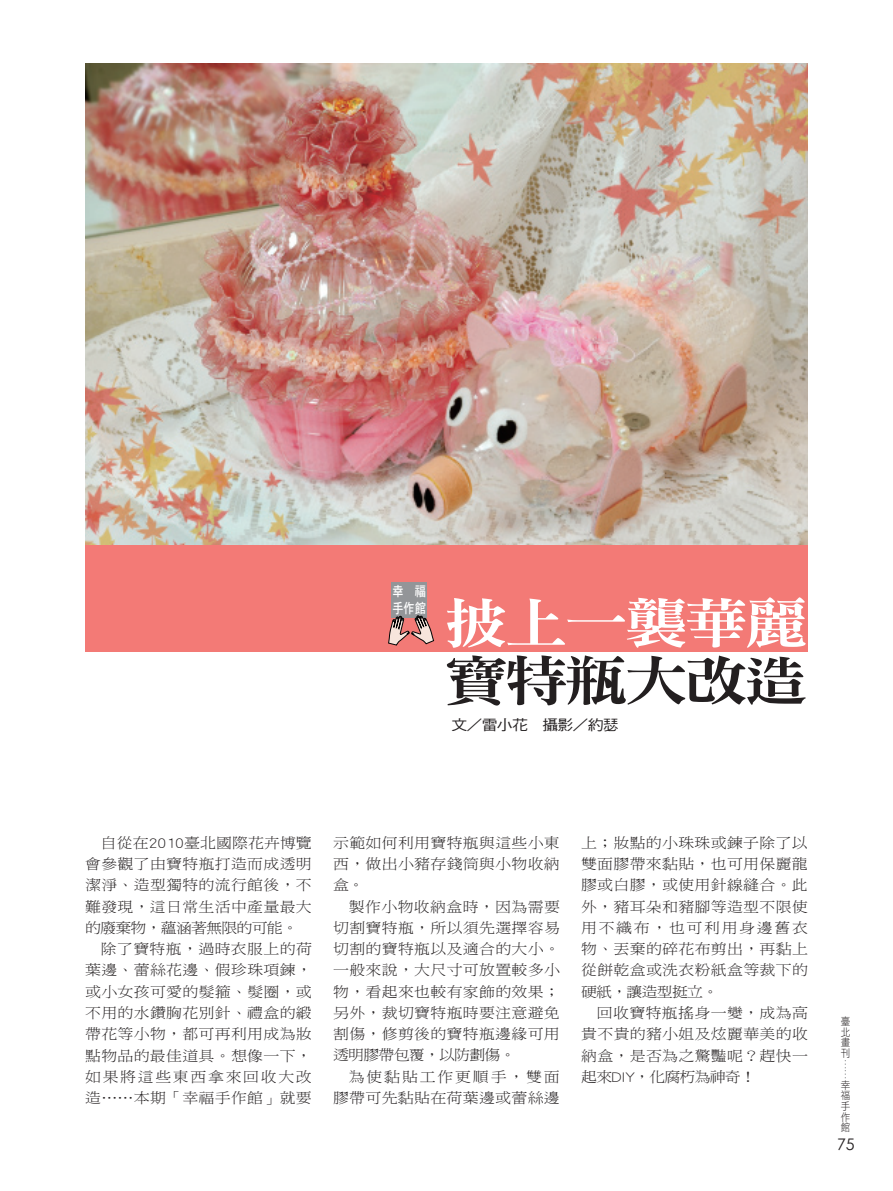
<style>
.page{position:relative;width:893px;height:1191px;background:#fff}
.page>*{position:absolute;margin:0;border:0;box-sizing:border-box;transform-origin:0 0}
.t1{font:54.15px/57.4px "DF Ming Std W9";letter-spacing:-.06em;color:#fff;scale:1.18 1}
.t2{font:15.9px "Century Gothic";color:#231f20}
.t3{font:14.4px "DF Ming Std W3";letter-spacing:.015em;color:#231f20;scale:1.11 1}
.t4{font:14.4px "DF Ming Std W3";letter-spacing:-.05em;color:#231f20;scale:1.11 1}
.t5{font:14.4px "DF Ming Std W3";letter-spacing:.1em;color:#231f20;scale:1.11 1}
.t6{font:14.4px "DF Ming Std W3";letter-spacing:.11em;color:#231f20;scale:1.11 1}
.t7{font:14.4px "DF Hei Std W5";letter-spacing:-.05em;color:#231f20;scale:1.11 1}
.t8{font:13.8px/16.6px "DF Hei Std W7";color:#fff;scale:.8 1}
.t9{font:10.65px/10.6px "DF Hei Std W3";color:#231f20;scale:.9 1}
.s1{color:#231f20}
.s2{font-family:"DF Hei Std W3"}
.s3{color:#808285}
</style>
<div class="page">
<div style="left:85px;top:64px;width:723px;height:587px;background:#f37a76"></div>
<img style="left:85px;top:64px;width:723px;height:481px">
<div style="left:391px;top:582px;width:36px;height:36px;background:#939598"></div>
<svg style="left:388px;top:615px;width:46px;height:30px"></svg>
<p class="t8" style="left:393px;top:583px;width:43px">幸　福手作館</p>
<p class="t1" style="left:444px;top:593px;width:310px">披上一襲華麗<span class="s1">寶特瓶大改造</span></p>
<p class="t7" style="left:451px;top:717px;width:152px">文／雷小花　攝影／約瑟</p>
<p class="t3" style="left:101px;top:835px;width:192px">自從在<span class="s2">2010</span>臺北國際花卉博覽</p>
<p class="t3" style="left:85px;top:856px;width:206px">會參觀了由寶特瓶打造而成透明</p>
<p class="t3" style="left:85px;top:877px;width:206px">潔淨、造型獨特的流行館後，不</p>
<p class="t3" style="left:85px;top:898px;width:206px">難發現，這日常生活中產量最大</p>
<p class="t4" style="left:85px;top:920px;width:193px">的廢棄物，蘊涵著無限的可能。</p>
<p class="t3" style="left:101px;top:941px;width:192px">除了寶特瓶，過時衣服上的荷</p>
<p class="t3" style="left:85px;top:962px;width:206px">葉邊、蕾絲花邊、假珍珠項鍊，</p>
<p class="t3" style="left:85px;top:983px;width:206px">或小女孩可愛的髮箍、髮圈，或</p>
<p class="t3" style="left:85px;top:1005px;width:206px">不用的水鑽胸花別針、禮盒的緞</p>
<p class="t3" style="left:85px;top:1026px;width:206px">帶花等小物，都可再利用成為妝</p>
<p class="t3" style="left:85px;top:1047px;width:206px">點物品的最佳道具。想像一下，</p>
<p class="t5" style="left:85px;top:1068px;width:206px">如果將這些東西拿來回收大改</p>
<p class="t3" style="left:85px;top:1090px;width:206px">造⋯⋯本期「幸福手作館」就要</p>
<p class="t3" style="left:333px;top:835px;width:206px">示範如何利用寶特瓶與這些小東</p>
<p class="t3" style="left:333px;top:856px;width:206px">西，做出小豬存錢筒與小物收納</p>
<p class="t3" style="left:333px;top:877px;width:30px">盒。</p>
<p class="t3" style="left:349px;top:898px;width:192px">製作小物收納盒時，因為需要</p>
<p class="t3" style="left:333px;top:920px;width:206px">切割寶特瓶，所以須先選擇容易</p>
<p class="t3" style="left:333px;top:941px;width:206px">切割的寶特瓶以及適合的大小。</p>
<p class="t3" style="left:333px;top:962px;width:206px">一般來說，大尺寸可放置較多小</p>
<p class="t3" style="left:333px;top:983px;width:206px">物，看起來也較有家飾的效果；</p>
<p class="t3" style="left:333px;top:1005px;width:206px">另外，裁切寶特瓶時要注意避免</p>
<p class="t3" style="left:333px;top:1026px;width:206px">割傷，修剪後的寶特瓶邊緣可用</p>
<p class="t4" style="left:333px;top:1047px;width:166px">透明膠帶包覆，以防劃傷。</p>
<p class="t6" style="left:349px;top:1068px;width:192px">為使黏貼工作更順手，雙面</p>
<p class="t3" style="left:333px;top:1090px;width:206px">膠帶可先黏貼在荷葉邊或蕾絲邊</p>
<p class="t3" style="left:581px;top:834px;width:206px">上；妝點的小珠珠或鍊子除了以</p>
<p class="t3" style="left:581px;top:856px;width:206px">雙面膠帶來黏貼，也可用保麗龍</p>
<p class="t3" style="left:581px;top:877px;width:206px">膠或白膠，或使用針線縫合。此</p>
<p class="t3" style="left:581px;top:898px;width:206px">外，豬耳朵和豬腳等造型不限使</p>
<p class="t5" style="left:581px;top:920px;width:206px">用不織布，也可利用身邊舊衣</p>
<p class="t3" style="left:581px;top:941px;width:206px">物、丟棄的碎花布剪出，再黏上</p>
<p class="t3" style="left:581px;top:962px;width:206px">從餅乾盒或洗衣粉紙盒等裁下的</p>
<p class="t3" style="left:581px;top:983px;width:125px">硬紙，讓造型挺立。</p>
<p class="t3" style="left:597px;top:1005px;width:192px">回收寶特瓶搖身一變，成為高</p>
<p class="t3" style="left:581px;top:1026px;width:206px">貴不貴的豬小姐及炫麗華美的收</p>
<p class="t3" style="left:581px;top:1047px;width:206px">納盒，是否為之驚豔呢？趕快一</p>
<p class="t4" style="left:581px;top:1068px;width:159px">起來<span class="s2">DIY</span>，化腐朽為神奇！</p>
<p class="t9" style="left:841px;top:1015px;width:12px">臺北畫刊<span class="s3">… …</span>幸福手作館</p>
<p class="t2" style="left:837px;top:1135px;width:19px">75</p>
</div>
